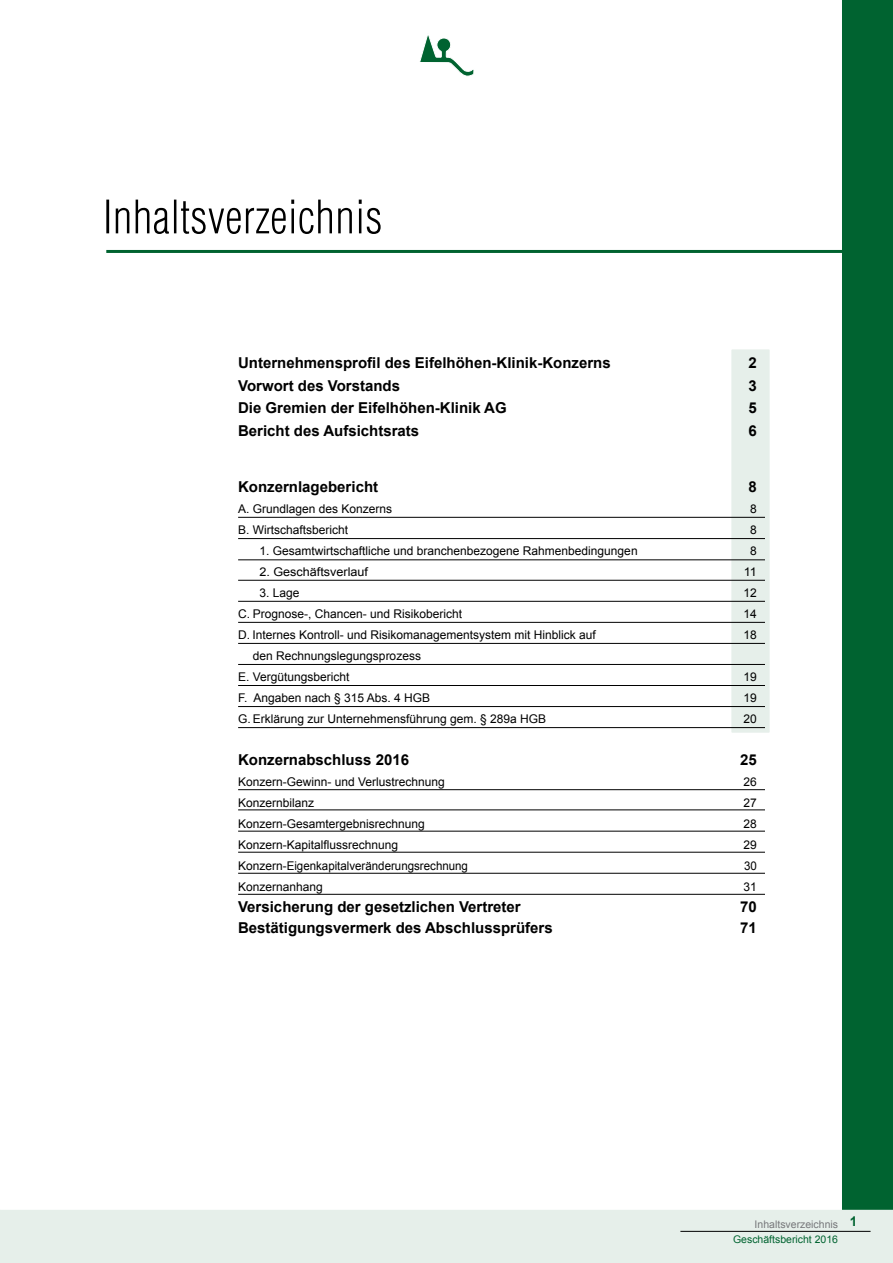
<style>
.page{position:relative;width:893px;height:1263px;background:#fff}
.page>*{position:absolute;margin:0;border:0;box-sizing:border-box;transform-origin:0 0}
.t1{font:700 15px "Arial";color:#000}
.t2{font:12px/21px "Arial";color:#000}
.t3{font:12px "Arial";color:#000;scale:1.05 1}
.t4{font:12px "Arial";color:#000;scale:.96 1}
.t5{font:10.5px "Arial";color:#006330}
.t6{font:10.5px "Arial";color:#77787b}
</style>
<div class="page">
<div style="left:1px;top:1210px;width:892px;height:53px;background:#e6efea"></div>
<svg style="left:0;top:1210px;width:1px;height:53px"></svg>
<hr style="left:680px;top:1231px;width:190px;height:1px;background:#000">
<svg style="left:419px;top:35px;width:55px;height:42px"></svg>
<div style="left:841px;top:0;width:52px;height:1210px;background:#006330"></div>
<div style="left:731px;top:349px;width:39px;height:384px;background:#e6efea"></div>
<svg style="left:106px;top:200px;width:275px;height:34px"></svg>
<hr style="left:106px;top:250px;width:745px;height:3px;background:#006330">
<hr style="left:238px;top:517px;width:527px;height:1px;background:#000">
<hr style="left:238px;top:538px;width:527px;height:1px;background:#000">
<hr style="left:238px;top:559px;width:527px;height:1px;background:#000">
<hr style="left:238px;top:580px;width:527px;height:1px;background:#000">
<hr style="left:238px;top:601px;width:527px;height:1px;background:#000">
<hr style="left:238px;top:622px;width:527px;height:1px;background:#000">
<hr style="left:238px;top:643px;width:527px;height:1px;background:#000">
<hr style="left:238px;top:664px;width:527px;height:1px;background:#000">
<hr style="left:238px;top:685px;width:527px;height:1px;background:#000">
<hr style="left:238px;top:706px;width:527px;height:1px;background:#000">
<hr style="left:238px;top:727px;width:527px;height:1px;background:#000">
<hr style="left:238px;top:831px;width:527px;height:1px;background:#000">
<hr style="left:238px;top:852px;width:527px;height:1px;background:#000">
<hr style="left:238px;top:873px;width:527px;height:1px;background:#000">
<hr style="left:238px;top:894px;width:527px;height:1px;background:#000">
<hr style="left:238px;top:809px;width:527px;height:1px;background:#000">
<hr style="left:238px;top:789px;width:527px;height:1px;background:#000">
<p class="t1" style="left:238px;top:353px;width:374px">Unternehmensprofil des Eifelhöhen-Klinik-Konzerns</p>
<p class="t1" style="left:749px;top:353px;width:10px">2</p>
<p class="t1" style="left:238px;top:375px;width:163px">Vorwort des Vorstands</p>
<p class="t1" style="left:749px;top:375px;width:10px">3</p>
<p class="t1" style="left:238px;top:398px;width:270px">Die Gremien der Eifelhöhen-Klinik AG</p>
<p class="t1" style="left:749px;top:398px;width:10px">5</p>
<p class="t1" style="left:238px;top:420px;width:183px">Bericht des Aufsichtsrats</p>
<p class="t1" style="left:749px;top:420px;width:10px">6</p>
<p class="t1" style="left:238px;top:477px;width:142px">Konzernlagebericht</p>
<p class="t1" style="left:749px;top:477px;width:10px">8</p>
<p class="t2" style="left:238px;top:498px;width:156px">A. Grundlagen des Konzerns</p>
<p class="t2" style="left:750px;top:498px;width:8px">8</p>
<p class="t2" style="left:238px;top:519px;width:112px">B. Wirtschaftsbericht</p>
<p class="t2" style="left:750px;top:519px;width:8px">8</p>
<p class="t2" style="left:259px;top:540px;width:380px">1. Gesamtwirtschaftliche und branchenbezogene Rahmenbedingungen</p>
<p class="t2" style="left:750px;top:540px;width:8px">8</p>
<p class="t3" style="left:259px;top:564px;width:105px">2. Geschäftsverlauf</p>
<p class="t3" style="left:744px;top:564px;width:14px">11</p>
<p class="t2" style="left:259px;top:582px;width:42px">3. Lage</p>
<p class="t2" style="left:744px;top:582px;width:15px">12</p>
<p class="t2" style="left:238px;top:603px;width:226px">C. Prognose-, Chancen- und Risikobericht</p>
<p class="t2" style="left:744px;top:603px;width:15px">14</p>
<p class="t2" style="left:238px;top:624px;width:359px">D. Internes Kontroll- und Risikomanagementsystem mit Hinblick auf</p>
<p class="t2" style="left:744px;top:624px;width:15px">18</p>
<p class="t2" style="left:238px;top:645px;width:184px;text-indent:15px">den Rechnungslegungsprozess<br>E. Vergütungsbericht</p>
<p class="t2" style="left:744px;top:666px;width:15px">19</p>
<p class="t2" style="left:238px;top:687px;width:194px">F. Angaben nach § 315 Abs. 4 HGB</p>
<p class="t2" style="left:744px;top:687px;width:15px">19</p>
<p class="t2" style="left:238px;top:708px;width:310px">G. Erklärung zur Unternehmensführung gem. § 289a HGB</p>
<p class="t2" style="left:744px;top:708px;width:15px">20</p>
<p class="t1" style="left:238px;top:750px;width:172px">Konzernabschluss 2016</p>
<p class="t1" style="left:740px;top:750px;width:18px">25</p>
<p class="t2" style="left:238px;top:771px;width:208px">Konzern-Gewinn- und Verlustrechnung</p>
<p class="t2" style="left:744px;top:771px;width:15px">26</p>
<p class="t2" style="left:238px;top:792px;width:78px">Konzernbilanz</p>
<p class="t2" style="left:744px;top:792px;width:15px">27</p>
<p class="t2" style="left:238px;top:813px;width:188px">Konzern-Gesamtergebnisrechnung</p>
<p class="t2" style="left:744px;top:813px;width:15px">28</p>
<p class="t2" style="left:238px;top:834px;width:162px">Konzern-Kapitalflussrechnung</p>
<p class="t2" style="left:744px;top:834px;width:15px">29</p>
<p class="t2" style="left:238px;top:855px;width:231px">Konzern-Eigenkapitalveränderungsrechnung</p>
<p class="t4" style="left:744px;top:858px;width:15px">30</p>
<p class="t2" style="left:238px;top:876px;width:86px">Konzernanhang</p>
<p class="t2" style="left:743px;top:876px;width:15px">31</p>
<p class="t1" style="left:238px;top:897px;width:284px">Versicherung der gesetzlichen Vertreter</p>
<p class="t1" style="left:740px;top:897px;width:18px">70</p>
<p class="t1" style="left:238px;top:918px;width:316px">Bestätigungsvermerk des Abschlussprüfers</p>
<p class="t1" style="left:740px;top:918px;width:18px">71</p>
<p class="t6" style="left:755px;top:1217px;width:104px">Inhaltsverzeichnis <sup>1</sup></p>
<p class="t5" style="left:733px;top:1232px;width:107px">Geschäftsbericht 2016</p>
</div>
